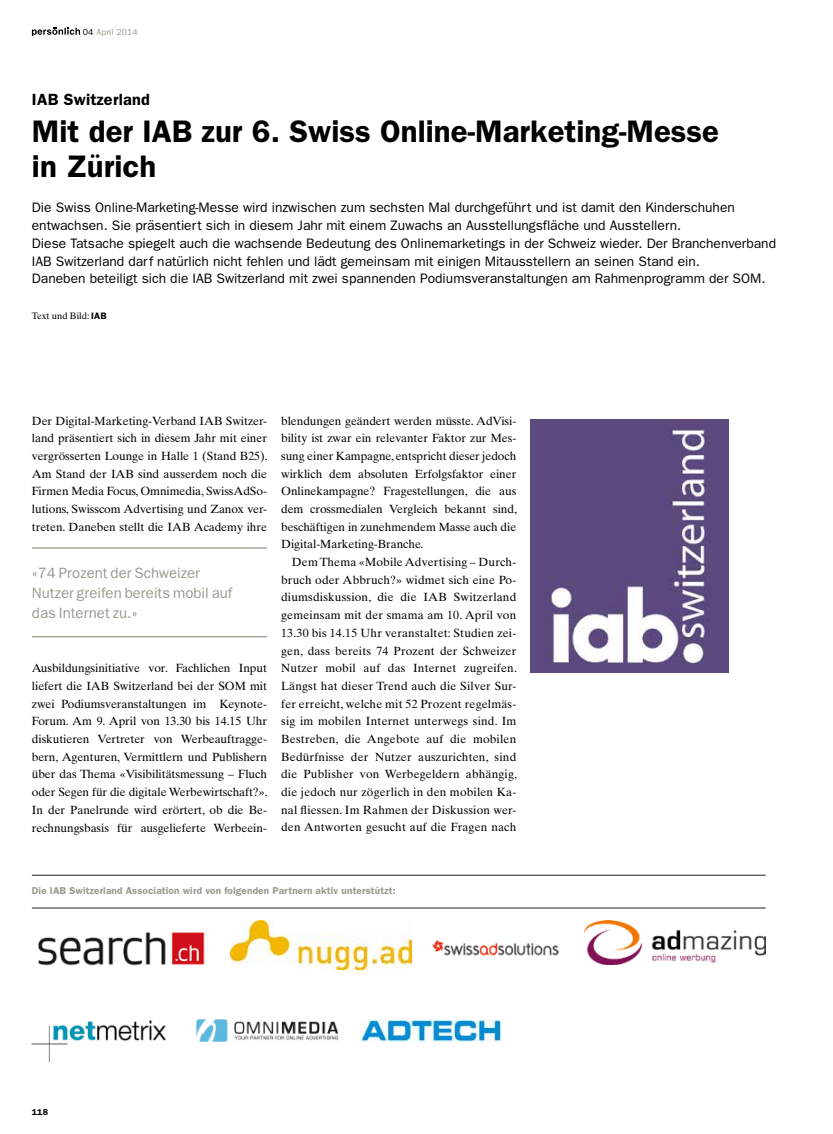
<style>
.page{position:relative;width:833px;height:1134px;background:#fff}
.page>*{position:absolute;margin:0;border:0;box-sizing:border-box;transform-origin:0 0}
.t1{font:600 31.25px/35.4px "Franklin Gothic";color:#000}
.t2{font:600 16.25px "Franklin Gothic";letter-spacing:.015em;color:#000}
.t3{font:15px/20px "Franklin Gothic";color:#99998d}
.t4{font:13.75px/17.6px "Franklin Gothic";color:#000}
.t5{font:11.88px/17.6px "Times Ten";letter-spacing:-.005em;color:#000;text-align:justify}
.t6{font:600 10px "Franklin Gothic";letter-spacing:.015em;color:#99998d}
.t7{font:9.38px "Times Ten";color:#000}
.t8{font:8.75px "Franklin Gothic";letter-spacing:.015em;color:#99998d}
.t9{font:600 8.75px "Franklin Gothic";color:#000}
.s1{color:#000}
.s2{font-family:"Franklin Gothic";font-weight:600}
</style>
<div class="page">
<svg style="left:32px;top:28px;width:48px;height:8px"></svg>
<hr style="left:32px;top:875px;width:733px;height:1px;background:#4d4d4c">
<hr style="left:32px;top:907px;width:733px;height:2px;background:#4d4d4c">
<img style="left:360px;top:1020px;width:141px;height:22px">
<img style="left:32px;top:1020px;width:134px;height:41px">
<img style="left:197px;top:1020px;width:140px;height:22px">
<img style="left:38px;top:932px;width:167px;height:34px">
<img style="left:585px;top:920px;width:180px;height:45px">
<img style="left:230px;top:920px;width:181px;height:50px">
<img style="left:432px;top:939px;width:127px;height:17px">
<img style="left:530px;top:419px;width:198px;height:253px">
<hr style="left:32px;top:547px;width:235px;height:2px;background:#99998d">
<hr style="left:32px;top:636px;width:235px;height:1px;background:#99998d">
<p class="t8" style="left:83px;top:27px;width:56px"><span class="s1">04</span> April 2014</p>
<h2 class="t2" style="left:32px;top:90px;width:120px">IAB Switzerland</h2>
<h1 class="t1" style="left:32px;top:113px;width:688px">Mit der IAB zur 6. Swiss Online-Marketing-Messe in Zürich</h1>
<p class="t4" style="left:32px;top:199px;width:745px">Die Swiss Online-Marketing-Messe wird inzwischen zum sechsten Mal durchgeführt und ist damit den Kinderschuhen entwachsen. Sie präsentiert sich in diesem Jahr mit einem Zuwachs an Ausstellungsfläche und Ausstellern.<br>Diese Tatsache spiegelt auch die wachsende Bedeutung des Onlinemarketings in der Schweiz wieder. Der Branchenverband IAB Switzerland darf natürlich nicht fehlen und lädt gemeinsam mit einigen Mitausstellern an seinen Stand ein.<br>Daneben beteiligt sich die IAB Switzerland mit zwei spannenden Podiumsveranstaltungen am Rahmenprogramm der SOM.</p>
<p class="t7" style="left:32px;top:310px;width:76px">Text und Bild: <span class="s2">IAB</span></p>
<p class="t5" style="left:32px;top:412px;width:237px">Der Digital-Marketing-Verband IAB Switzer&shy;land präsentiert sich in diesem Jahr mit einer vergrösserten Lounge in Halle 1 (Stand B25).<br>Am Stand der IAB sind ausserdem noch die Firmen Media Focus, Omnimedia, SwissAdSo&shy;lutions, Swisscom Advertising und Zanox ver&shy;treten. Daneben stellt die IAB Academy ihre</p>
<p class="t3" style="left:32px;top:563px;width:202px">«74 Prozent der Schweizer<br>Nutzer greifen bereits mobil auf das Internet zu.»</p>
<p class="t5" style="left:32px;top:659px;width:237px">Ausbildungsinitiative vor. Fachlichen Input liefert die IAB Switzerland bei der SOM mit zwei Podiumsveranstaltungen im Keynote-Forum. Am 9. April von 13.30 bis 14.15 Uhr diskutieren Vertreter von Werbeauftragge&shy;bern, Agenturen, Vermittlern und Publishern über das Thema «Visibilitätsmessung – Fluch oder Segen für die digitale Werbewirtschaft?».<br>In der Panelrunde wird erörtert, ob die Be&shy;rechnungsbasis für ausgelieferte Werbeein-</p>
<p class="t5" style="left:281px;top:412px;width:237px">blendungen geändert werden müsste. AdVisi&shy;bility ist zwar ein relevanter Faktor zur Mes&shy;sung einer Kampagne, entspricht dieser jedoch wirklich dem absoluten Erfolgsfaktor einer Onlinekampagne? Fragestellungen, die aus dem crossmedialen Vergleich bekannt sind, beschäftigen in zunehmendem Masse auch die Digital-Marketing-Branche.</p>
<p class="t5" style="left:281px;top:553px;width:237px;text-indent:11px">Dem Thema «Mobile Advertising – Durch&shy;bruch oder Abbruch?» widmet sich eine Po&shy;diumsdiskussion, die die IAB Switzerland gemeinsam mit der smama am 10. April von 13.30 bis 14.15 Uhr veranstaltet: Studien zei&shy;gen, dass bereits 74 Prozent der Schweizer Nutzer mobil auf das Internet zugreifen.<br>Längst hat dieser Trend auch die Silver Sur&shy;fer erreicht, welche mit 52 Prozent regelmäs&shy;sig im mobilen Internet unterwegs sind. Im Bestreben, die Angebote auf die mobilen Bedürfnisse der Nutzer auszurichten, sind die Publisher von Werbegeldern abhängig, die jedoch nur zögerlich in den mobilen Ka&shy;nal fliessen. Im Rahmen der Diskussion wer&shy;den Antworten gesucht auf die Fragen nach</p>
<p class="t6" style="left:32px;top:885px;width:365px">Die IAB Switzerland Association wird von folgenden Partnern aktiv unterstützt:</p>
<p class="t9" style="left:32px;top:1106px;width:18px">118</p>
</div>
